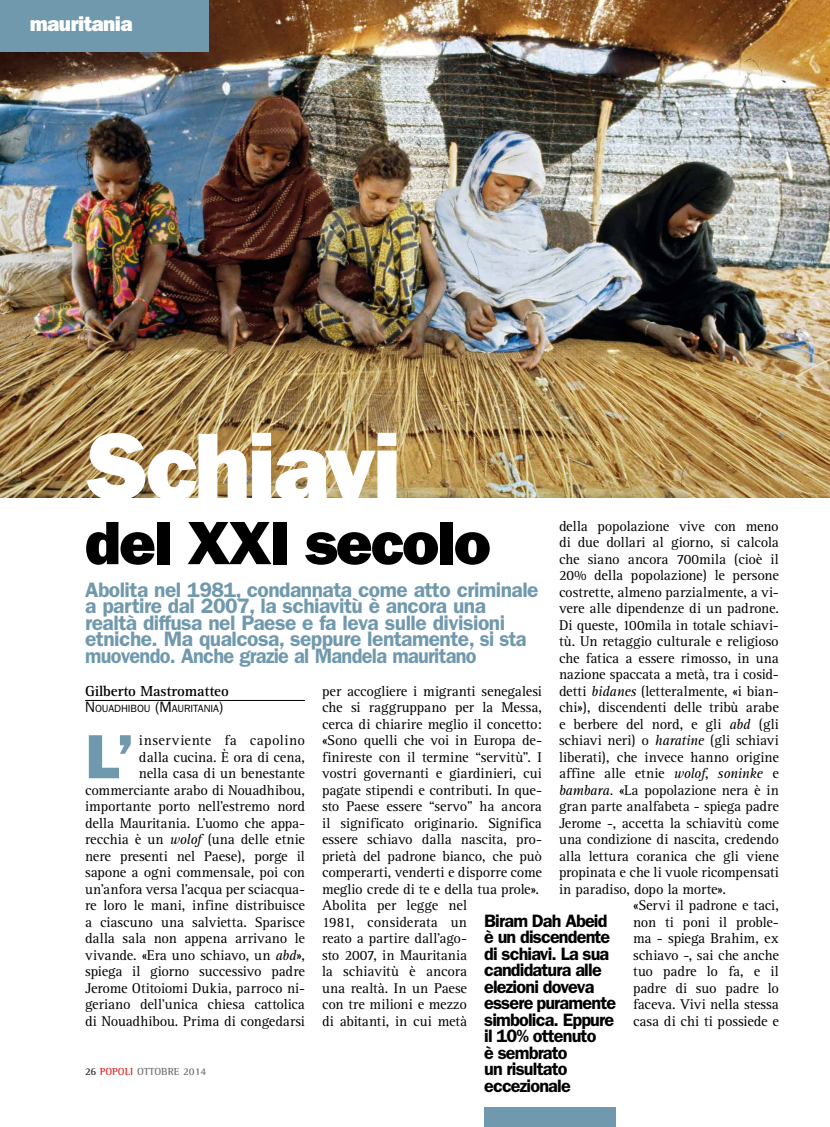
<style>
.page{position:relative;width:830px;height:1127px;background:#fff}
.page>*{position:absolute;margin:0;border:0;box-sizing:border-box;transform-origin:0 0}
.t1{font:96px "ITC Franklin Gothic Std Hvy";letter-spacing:-.03em;color:#fff}
.t2{font:62.7px "ITC Franklin Gothic Std Hvy";color:#7199ad}
.t3{font:61.5px "ITC Franklin Gothic Std Hvy";letter-spacing:-.03em;color:#000}
.t4{font:600 21px/16.5px "ITC Franklin Gothic Std";letter-spacing:-.025em;color:#7199ad}
.t5{font:21px "ITC Franklin Gothic Std Hvy";letter-spacing:-.03em;color:#fff}
.t6{font:600 18px/16.5px "ITC Franklin Gothic Std";letter-spacing:-.045em;color:#000}
.t7{font:700 15px "Rotis Serif";letter-spacing:-.01em;color:#000}
.t8{font:14.7px/16.5px "Rotis Serif";letter-spacing:-.005em;color:#000;text-align:right}
.t9{font:14.7px "Rotis Serif";letter-spacing:-.025em;color:#000}
.t10{font:10.5px "ITC Franklin Gothic Std";letter-spacing:-.01em;color:#000}
.t11{font:700 10.5px "Rotis Semi Serif";color:#706f6f}
.s1{font-style:italic}
.s2{font-size:15px}
.s3{color:#282827}
.s4{color:#e5231d}
</style>
<div class="page">
<img style="left:0;top:0;width:829px;height:498px">
<hr style="left:85px;top:700px;width:220px;height:1px;background:#000">
<div style="left:484px;top:1108px;width:131px;height:19px;background:#7199ad"></div>
<div style="left:0;top:0;width:208px;height:51px;background:#7199ad"></div>
<h3 class="t5" style="left:30px;top:12px;width:104px">mauritania</h3>
<h1 class="t1" style="left:85px;top:410px;width:318px">Schiavi</h1>
<h3 class="t3" style="left:85px;top:507px;width:407px">del XXI secolo</h3>
<p class="t4" style="left:85px;top:581px;width:455px">Abolita nel 1981, condannata come atto criminale a partire dal 2007, la schiavitù è ancora una realtà diffusa nel Paese e fa leva sulle divisioni etniche. Ma qualcosa, seppure lentamente, si sta muovendo. Anche grazie al Mandela mauritano</p>
<p class="t8" style="left:558px;top:518px;width:221px">della popolazione vive con meno</p>
<p class="t8" style="left:558px;top:534px;width:221px">di due dollari al giorno, si calcola</p>
<p class="t8" style="left:558px;top:551px;width:221px">che siano ancora 700mila (cioè il</p>
<p class="t8" style="left:558px;top:567px;width:221px">20% della popolazione) le persone</p>
<p class="t8" style="left:558px;top:584px;width:221px">costrette, almeno parzialmente, a vi-</p>
<p class="t8" style="left:558px;top:600px;width:221px">vere alle dipendenze di un padrone.</p>
<p class="t8" style="left:558px;top:617px;width:221px">Di queste, 100mila in totale schiavi-</p>
<p class="t8" style="left:558px;top:633px;width:221px">tù. Un retaggio culturale e religioso</p>
<p class="t8" style="left:558px;top:650px;width:221px">che fatica a essere rimosso, in una</p>
<p class="t8" style="left:558px;top:666px;width:221px">nazione spaccata a metà, tra i cosid-</p>
<p class="t8" style="left:558px;top:683px;width:221px">detti <span class="s1">bidanes</span> (letteralmente, «i bian-</p>
<p class="t8" style="left:558px;top:699px;width:221px">chi»), discendenti delle tribù arabe</p>
<p class="t8" style="left:558px;top:716px;width:221px">e berbere del nord, e gli <span class="s1">abd</span> (gli</p>
<p class="t8" style="left:558px;top:732px;width:221px">schiavi neri) o <span class="s1">haratine</span> (gli schiavi</p>
<p class="t8" style="left:558px;top:749px;width:221px">liberati), che invece hanno origine</p>
<p class="t8" style="left:558px;top:765px;width:221px">affine alle etnie <span class="s1">wolof</span>, <span class="s1">soninke</span> e</p>
<p class="t8" style="left:558px;top:782px;width:221px"><span class="s1">bambara</span>. «La popolazione nera è in</p>
<p class="t8" style="left:558px;top:798px;width:221px">gran parte analfabeta - spiega padre</p>
<p class="t8" style="left:558px;top:815px;width:221px">Jerome -, accetta la schiavitù come</p>
<p class="t8" style="left:558px;top:831px;width:221px">una condizione di nascita, credendo</p>
<p class="t8" style="left:558px;top:848px;width:221px">alla lettura coranica che gli viene</p>
<p class="t8" style="left:558px;top:864px;width:221px">propinata e che li vuole ricompensati</p>
<p class="t8" style="left:558px;top:881px;width:168px">in paradiso, dopo la morte».</p>
<p class="t8" style="left:632px;top:897px;width:147px">«Servi il padrone e taci,</p>
<p class="t9" style="left:632px;top:913px;width:147px">non ti poni il proble-</p>
<p class="t8" style="left:632px;top:930px;width:147px">ma - spiega Brahim, ex</p>
<p class="t8" style="left:632px;top:947px;width:147px">schiavo -, sai che anche</p>
<p class="t8" style="left:632px;top:963px;width:147px">tuo padre lo fa, e il</p>
<p class="t8" style="left:632px;top:980px;width:147px">padre di suo padre lo</p>
<p class="t8" style="left:632px;top:996px;width:147px">faceva. Vivi nella stessa</p>
<p class="t8" style="left:632px;top:1013px;width:147px">casa di chi ti possiede e</p>
<p class="t7" style="left:85px;top:682px;width:145px">Gilberto Mastromatteo</p>
<p class="t10" style="left:85px;top:703px;width:139px"><span class="s2">N</span> OUADHI BOU <span class="s2">(M</span>AU RITANIA<span class="s2">)</span></p>
<h2 class="t2" style="left:85px;top:720px;width:51px">L’</h2>
<p class="t8" style="left:322px;top:683px;width:221px;text-align:left">per accogliere i migranti senegalesi che si raggruppano per la Messa, cerca di chiarire meglio il concetto: «Sono quelli che voi in Europa de&shy;finireste con il termine “servitù”. I vostri governanti e giardinieri, cui pagate stipendi e contributi. In que&shy;sto Paese essere “servo” ha ancora il significato originario. Significa essere schiavo dalla nascita, pro&shy;prietà del padrone bianco, che può comperarti, venderti e disporre come meglio crede di te e della tua prole».<br>Abolita per legge nel<br>1981, considerata un<br>reato a partire dall’ago-<br>sto 2007, in Mauritania<br>la schiavitù è ancora<br>una realtà. In un Paese<br>con tre milioni e mezzo<br>di abitanti, in cui metà</p>
<p class="t8" style="left:85px;top:732px;width:221px">inserviente fa capolino<br>dalla cucina. È ora di cena,<br>nella casa di un benestante commerciante arabo di Nouadhibou, importante porto nell’estremo nord della Mauritania. L’uomo che appa&shy;recchia è un <span class="s1">wolof</span> (una delle etnie nere presenti nel Paese), porge il sapone a ogni commensale, poi con un’anfora versa l’acqua per sciacqua&shy;re loro le mani, infine distribuisce a ciascuno una salvietta. Sparisce dalla sala non appena arrivano le vivande. «Era uno schiavo, un <span class="s1">abd</span>», spiega il giorno successivo padre Jerome Otitoiomi Dukia, parroco ni&shy;geriano dell’unica chiesa cattolica di Nouadhibou. Prima di congedarsi</p>
<p class="t6" style="left:484px;top:912px;width:133px">Biram Dah Abeid è un discendente di schiavi. La sua candidatura alle elezioni doveva essere puramente simbolica. Eppure il 10% ottenuto<br>è sembrato<br>un risultato eccezionale</p>
<p class="t11" style="left:85px;top:1065px;width:123px"><span class="s3">26</span> <span class="s4">POPOLI</span> OTTOBRE 2014</p>
</div>
